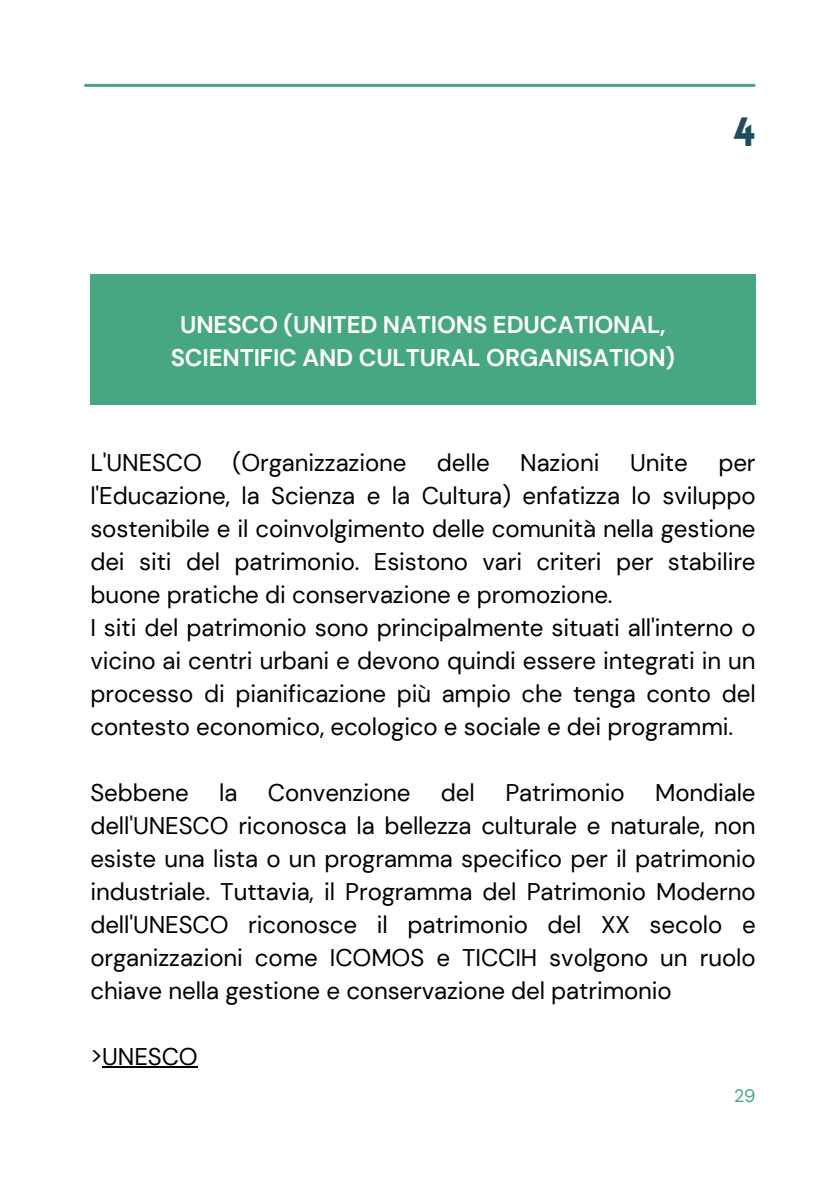
<style>
.page{position:relative;width:839px;height:1191px;background:#fff}
.page>*{position:absolute;margin:0;border:0;box-sizing:border-box;transform-origin:0 0}
.t1{font:900 40px "Lovelo";color:#204c5f}
.t2{font:24px/33px "DM Sans";letter-spacing:-.005em;color:#000;text-align:justify}
.t3{font:700 24px/33px "DM Sans";letter-spacing:-.005em;color:#fff;text-align:center}
.t4{font:18px "DM Sans";color:#47a781}
</style>
<div class="page">
<hr style="left:85px;top:84px;width:669px;height:3px;background:#47a781">
<div style="left:90px;top:275px;width:665px;height:130px;background:#47a781"></div>
<hr style="left:102px;top:1066px;width:96px;height:2px;background:#000">
<p class="t1" style="left:734px;top:116px;width:23px">4</p>
<p class="t3" style="left:171px;top:309px;width:506px">UNESCO (UNITED NATIONS EDUCATIONAL,<br>SCIENTIFIC AND CULTURAL ORGANISATION)</p>
<p class="t2" style="left:90px;top:446px;width:113px">L'UNESCO</p>
<p class="t2" style="left:232px;top:446px;width:175px">(Organizzazione</p>
<p class="t2" style="left:437px;top:446px;width:54px">delle</p>
<p class="t2" style="left:520px;top:446px;width:81px">Nazioni</p>
<p class="t2" style="left:630px;top:446px;width:59px">Unite</p>
<p class="t2" style="left:90px;top:446px;width:666px;text-indent:628px">per l'Educazione, la Scienza e la Cultura) enfatizza lo sviluppo sostenibile e il coinvolgimento delle comunità nella gestione dei siti del patrimonio. Esistono vari criteri per stabilire buone pratiche di conservazione e promozione.</p>
<p class="t2" style="left:90px;top:611px;width:666px">I siti del patrimonio sono principalmente situati all'interno o vicino ai centri urbani e devono quindi essere integrati in un processo di pianificazione più ampio che tenga conto del contesto economico, ecologico e sociale e dei programmi.</p>
<p class="t2" style="left:90px;top:776px;width:100px">Sebbene</p>
<p class="t2" style="left:219px;top:776px;width:20px">la</p>
<p class="t2" style="left:268px;top:776px;width:144px">Convenzione</p>
<p class="t2" style="left:441px;top:776px;width:35px">del</p>
<p class="t2" style="left:505px;top:776px;width:121px">Patrimonio</p>
<p class="t2" style="left:90px;top:776px;width:666px;text-indent:564px">Mondiale dell'UNESCO riconosca la bellezza culturale e naturale, non esiste una lista o un programma specifico per il patrimonio industriale. Tuttavia, il Programma del Patrimonio Moderno dell'UNESCO riconosce il patrimonio del XX secolo e organizzazioni come ICOMOS e TICCIH svolgono un ruolo chiave nella gestione e conservazione del patrimonio</p>
<h2 class="t2" style="left:90px;top:1040px;width:109px">&gt;UNESCO</h2>
<h1 class="t4" style="left:734px;top:1085px;width:23px">29</h1>
</div>
